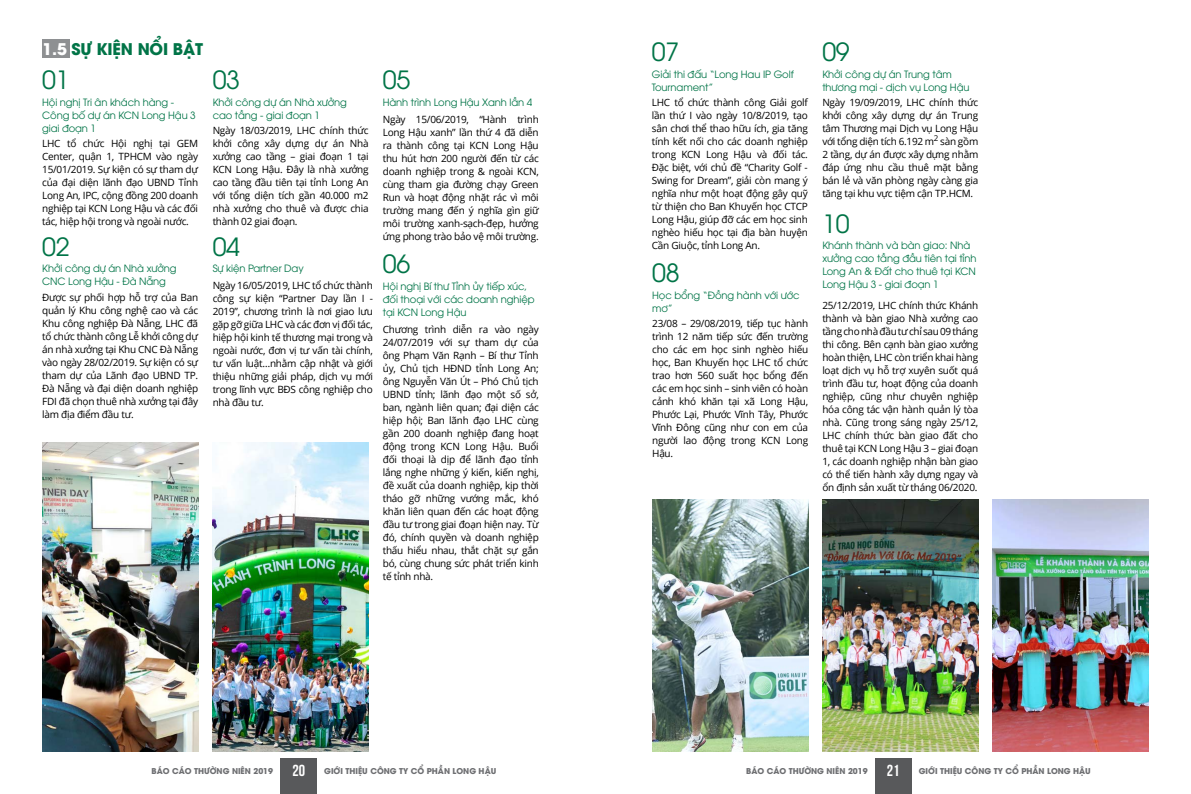
<style>
.page{position:relative;width:1191px;height:794px;background:#fff}
.page>*{position:absolute;margin:0;border:0;box-sizing:border-box;transform-origin:0 0}
.t1{font:25px "UTM Avo";letter-spacing:-.01em;color:#007447}
.t2{font:700 16px "UTM Avo";letter-spacing:-.01em;color:#007447}
.t3{font:10px/13px "Open Sans";letter-spacing:-.025em;color:#000;text-align:justify}
.t4{font:10px/13px "UTM Avo";letter-spacing:-.01em;color:#007447}
.t5{font:700 8px "UTM Avo";color:#6d6e71}
.s1{color:#fff}
.s2{font-family:"UTM Bebas";font-weight:400;font-size:16px;color:#fff}
</style>
<div class="page">
<div style="left:874px;top:758px;width:37px;height:36px;background:#58595b"></div>
<div style="left:280px;top:758px;width:37px;height:36px;background:#58595b"></div>
<img style="left:213px;top:442px;width:156px;height:309px">
<img style="left:822px;top:499px;width:156px;height:252px">
<img style="left:992px;top:499px;width:156px;height:252px">
<img style="left:43px;top:442px;width:155px;height:309px">
<img style="left:652px;top:499px;width:156px;height:252px">
<div style="left:43px;top:40px;width:27px;height:18px;background:#8e9092"></div>
<h2 class="t2" style="left:43px;top:35px;width:162px"><span class="s1">1.5</span> SỰ KIỆN NỔI BẬT</h2>
<h1 class="t1" style="left:42px;top:60px;width:29px">01</h1>
<h1 class="t1" style="left:213px;top:60px;width:29px">03</h1>
<h1 class="t1" style="left:383px;top:60px;width:29px">05</h1>
<p class="t4" style="left:213px;top:95px;width:136px">Khởi công dự án Nhà xưởng cao tầng - giai đoạn 1</p>
<p class="t4" style="left:383px;top:95px;width:151px">Hành trình Long Hậu Xanh lần 4</p>
<p class="t4" style="left:42px;top:95px;width:155px">Hội nghị Tri ân khách hàng -<br>Công bố dự án KCN Long Hậu 3 giai đoạn 1</p>
<p class="t3" style="left:213px;top:123px;width:157px">Ngày 18/03/2019, LHC chính thức khởi công xây dựng dự án Nhà xưởng cao tầng – giai đoạn 1 tại KCN Long Hậu. Đây là nhà xưởng cao tầng đầu tiên tại tỉnh Long An với tổng diện tích gần 40.000 m2 nhà xưởng cho thuê và được chia thành 02 giai đoạn.</p>
<p class="t3" style="left:383px;top:112px;width:157px">Ngày 15/06/2019, “Hành trình Long Hậu xanh” lần thứ 4 đã diễn ra thành công tại KCN Long Hậu thu hút hơn 200 người đến từ các doanh nghiệp trong &amp; ngoài KCN, cùng tham gia đường chạy Green Run và hoạt động nhặt rác vì môi trường mang đến ý nghĩa gìn giữ môi trường xanh-sạch-đẹp, hưởng ứng phong trào bảo vệ môi trường.</p>
<p class="t3" style="left:42px;top:136px;width:157px">LHC tổ chức Hội nghị tại GEM Center, quận 1, TPHCM vào ngày 15/01/2019. Sự kiện có sự tham dự của đại diện lãnh đạo UBND Tỉnh Long An, IPC, cộng đồng 200 doanh nghiệp tại KCN Long Hậu và các đối tác, hiệp hội trong và ngoài nước.</p>
<h1 class="t1" style="left:42px;top:227px;width:29px">02</h1>
<h1 class="t1" style="left:213px;top:227px;width:29px">04</h1>
<h1 class="t1" style="left:383px;top:244px;width:29px">06</h1>
<p class="t4" style="left:42px;top:261px;width:136px">Khởi công dự án Nhà xưởng<br>CNC Long Hậu - Đà Nẵng</p>
<p class="t4" style="left:213px;top:261px;width:92px">Sự kiện Partner Day</p>
<p class="t3" style="left:42px;top:291px;width:157px">Được sự phối hợp hỗ trợ của Ban quản lý Khu công nghệ cao và các Khu công nghiệp Đà Nẵng, LHC đã tổ chức thành công Lễ khởi công dự án nhà xưởng tại Khu CNC Đà Nẵng vào ngày 28/02/2019. Sự kiện có sự tham dự của Lãnh đạo UBND TP.<br>Đà Nẵng và đại diện doanh nghiệp FDI đã chọn thuê nhà xưởng tại đây làm địa điểm đầu tư.</p>
<p class="t3" style="left:213px;top:279px;width:162px">Ngày 16/05/2019, LHC tổ chức thành công sự kiện “Partner Day lần I - 2019”, chương trình là nơi giao lưu gặp gỡ giữa LHC và các đơn vị đối tác, hiệp hội kinh tế thương mại trong và ngoài nước, đơn vị tư vấn tài chính, tư vấn luật…nhằm cập nhật và giới thiệu những giải pháp, dịch vụ mới trong lĩnh vực BĐS công nghiệp cho nhà đầu tư.</p>
<p class="t4" style="left:383px;top:279px;width:153px">Hội nghị Bí thư Tỉnh ủy tiếp xúc, đối thoại với các doanh nghiệp tại KCN Long Hậu</p>
<p class="t3" style="left:383px;top:322px;width:157px">Chương trình diễn ra vào ngày 24/07/2019 với sự tham dự của ông Phạm Văn Rạnh – Bí thư Tỉnh ủy, Chủ tịch HĐND tỉnh Long An; ông Nguyễn Văn Út – Phó Chủ tịch UBND tỉnh; lãnh đạo một số sở, ban, ngành liên quan; đại diện các hiệp hội; Ban lãnh đạo LHC cùng gần 200 doanh nghiệp đang hoạt động trong KCN Long Hậu. Buổi đối thoại là dịp để lãnh đạo tỉnh lắng nghe những ý kiến, kiến nghị, đề xuất của doanh nghiệp, kịp thời tháo gỡ những vướng mắc, khó khăn liên quan đến các hoạt động đầu tư trong giai đoạn hiện nay. Từ đó, chính quyền và doanh nghiệp thấu hiểu nhau, thắt chặt sự gắn bó, cùng chung sức phát triển kinh tế tỉnh nhà.</p>
<h1 class="t1" style="left:652px;top:32px;width:29px">07</h1>
<h1 class="t1" style="left:822px;top:32px;width:29px">09</h1>
<p class="t4" style="left:652px;top:67px;width:143px">Giải thi đấu “Long Hau IP Golf<br>Tournament”</p>
<p class="t4" style="left:822px;top:67px;width:149px">Khởi công dự án Trung tâm thương mại - dịch vụ Long Hậu</p>
<p class="t3" style="left:652px;top:95px;width:157px">LHC tổ chức thành công Giải golf lần thứ I vào ngày 10/8/2019, tạo sân chơi thể thao hữu ích, gia tăng tính kết nối cho các doanh nghiệp trong KCN Long Hậu và đối tác.<br>Đặc biệt, với chủ đề “Charity Golf - Swing for Dream”, giải còn mang ý nghĩa như một hoạt động gây quỹ từ thiện cho Ban Khuyến học CTCP Long Hậu, giúp đỡ các em học sinh nghèo hiếu học tại địa bàn huyện Cần Giuộc, tỉnh Long An.</p>
<p class="t3" style="left:822px;top:95px;width:157px">Ngày 19/09/2019, LHC chính thức khởi công xây dựng dự án Trung tâm Thương mại Dịch vụ Long Hậu với tổng diện tích 6.192 m<sup>2</sup> sàn gồm 2 tầng, dự án được xây dựng nhằm đáp ứng nhu cầu thuê mặt bằng bán lẻ và văn phòng ngày càng gia tăng tại khu vực tiệm cận TP.HCM.</p>
<h1 class="t1" style="left:822px;top:204px;width:29px">10</h1>
<p class="t4" style="left:822px;top:238px;width:156px">Khánh thành và bàn giao: Nhà xưởng cao tầng đầu tiên tại tỉnh<br>Long An &amp; Đất cho thuê tại KCN<br>Long Hậu 3 - giai đoạn 1</p>
<h1 class="t1" style="left:652px;top:253px;width:29px">08</h1>
<p class="t4" style="left:652px;top:287px;width:149px">Học bổng “Đồng hành với ước mơ”</p>
<p class="t3" style="left:822px;top:299px;width:157px">25/12/2019, LHC chính thức Khánh thành và bàn giao Nhà xưởng cao tầng cho nhà đầu tư chỉ sau 09 tháng thi công. Bên cạnh bàn giao xưởng hoàn thiện, LHC còn triển khai hàng loạt dịch vụ hỗ trợ xuyên suốt quá trình đầu tư, hoạt động của doanh nghiệp, cũng như chuyên nghiệp hóa công tác vận hành quản lý tòa nhà. Cũng trong sáng ngày 25/12, LHC chính thức bàn giao đất cho thuê tại KCN Long Hậu 3 – giai đoạn 1, các doanh nghiệp nhận bàn giao có thể tiến hành xây dựng ngay và ổn định sản xuất từ tháng 06/2020.</p>
<p class="t3" style="left:652px;top:316px;width:157px">23/08 – 29/08/2019, tiếp tục hành trình 12 năm tiếp sức đến trường cho các em học sinh nghèo hiếu học, Ban Khuyến học LHC tổ chức trao hơn 560 suất học bổng đến các em học sinh – sinh viên có hoàn cảnh khó khăn tại xã Long Hậu, Phước Lại, Phước Vĩnh Tây, Phước Vĩnh Đông cũng như con em của người lao động trong KCN Long Hậu.</p>
<p class="t5" style="left:152px;top:764px;width:346px">BÁO CÁO THƯỜNG NIÊN 2019 <span class="s2">20</span> GIỚI THIỆU CÔNG TY CỔ PHẦN LONG HẬU</p>
<p class="t5" style="left:746px;top:764px;width:346px">BÁO CÁO THƯỜNG NIÊN 2019 <span class="s2">21</span> GIỚI THIỆU CÔNG TY CỔ PHẦN LONG HẬU</p>
</div>
